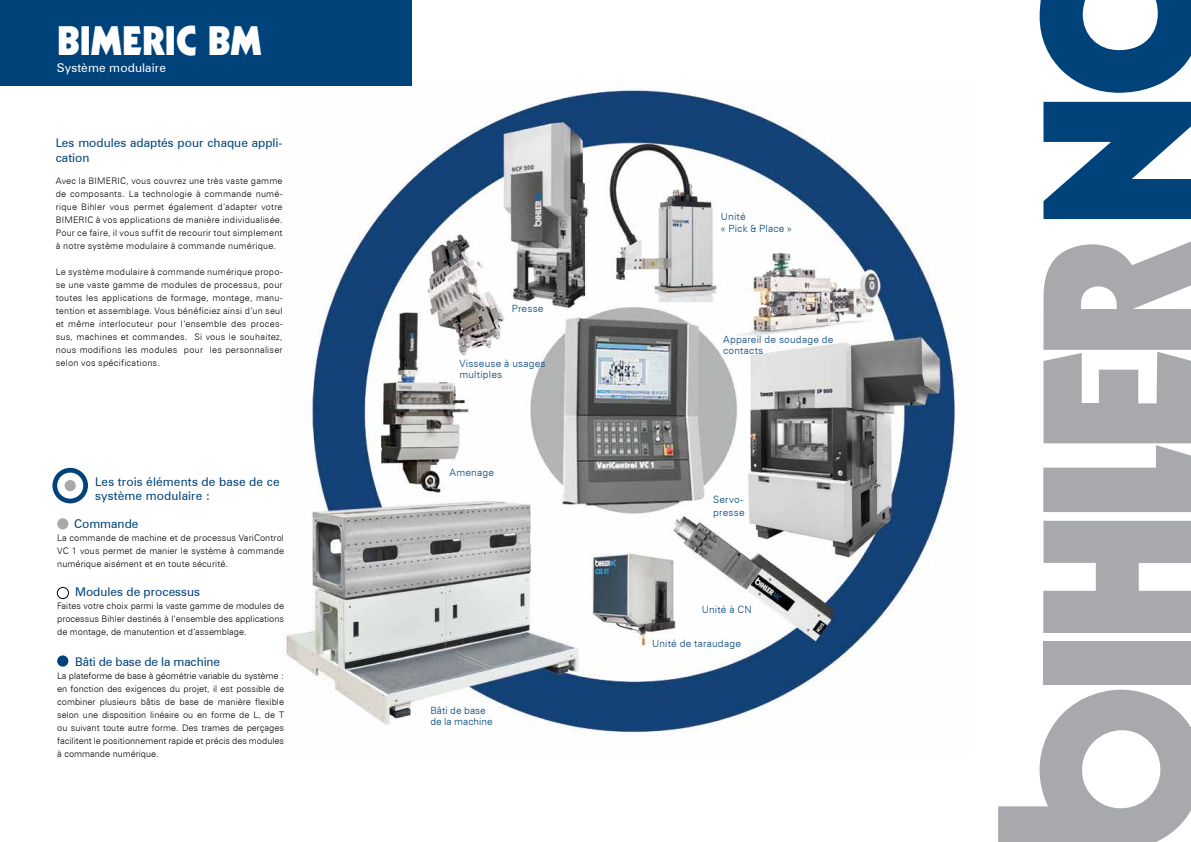
<style>
.page{position:relative;width:1191px;height:842px;background:#fff}
.page>*{position:absolute;margin:0;border:0;box-sizing:border-box;transform-origin:0 0}
.t1{font:900 40px "Kabel";color:#fff}
.t2{font:12px/15px "Zurich BT";color:#00427a}
.t3{font:12px "Zurich BT";letter-spacing:.01em;color:#fff}
.t4{font:300 10px/11px "Zurich BT";letter-spacing:.02em;color:#00427a}
.t5{font:300 10px/11px "Zurich BT";color:#00427a}
.t6{font:300 9px/13px "Zurich BT";letter-spacing:.01em;color:#000;text-align:justify}
</style>
<div class="page">
<img style="left:283px;top:81px;width:680px;height:656px">
<div style="left:0;top:0;width:411px;height:85px;background:#00427a"></div>
<div style="left:1043px;top:642px;width:148px;height:43px;background:#a7a9ac"></div>
<svg style="left:1043px;top:521px;width:148px;height:112px"></svg>
<svg style="left:998px;top:690px;width:193px;height:152px"></svg>
<svg style="left:1043px;top:241px;width:148px;height:271px"></svg>
<svg style="left:1043px;top:102px;width:148px;height:117px"></svg>
<svg style="left:1039px;top:0;width:152px;height:93px"></svg>
<div style="left:52px;top:468px;width:36px;height:35px;background:#00427a;border-radius:50%"></div>
<div style="left:57px;top:473px;width:26px;height:26px;background:#fff;border-radius:50%"></div>
<div style="left:65px;top:480px;width:11px;height:11px;background:#a7a9ac;border-radius:50%"></div>
<div style="left:57px;top:518px;width:11px;height:11px;background:#a7a9ac;border-radius:50%"></div>
<div style="left:57px;top:587px;width:12px;height:12px;border:1px solid #000;border-radius:50%"></div>
<div style="left:57px;top:655px;width:11px;height:12px;background:#00427a;border-radius:50%"></div>
<h1 class="t1" style="left:57px;top:15px;width:206px">BIMERIC BM</h1>
<h2 class="t3" style="left:57px;top:60px;width:111px">Système modulaire</h2>
<h2 class="t2" style="left:56px;top:135px;width:228px">Les modules adaptés pour chaque appli&shy;cation</h2>
<p class="t6" style="left:56px;top:174px;width:228px">Avec la BIMERIC, vous couvrez une très vaste gamme de composants. La technologie à commande numé&shy;rique Bihler vous permet également d‘adapter votre BIMERIC à vos applications de manière individualisée.<br>Pour ce faire, il vous suffit de recourir tout simplement à notre système modulaire à commande numérique.</p>
<p class="t6" style="left:56px;top:265px;width:228px">Le système modulaire à commande numérique propo&shy;se une vaste gamme de modules de processus, pour toutes les applications de formage, montage, manu&shy;tention et assemblage. Vous bénéficiez ainsi d‘un seul et même interlocuteur pour l‘ensemble des proces&shy;sus, machines et commandes. Si vous le souhaitez, nous modifions les modules pour les personnaliser selon vos spécifications.</p>
<h2 class="t2" style="left:95px;top:474px;width:186px;line-height:14px">Les trois éléments de base de ce système modulaire :</h2>
<h2 class="t2" style="left:74px;top:516px;width:66px">Commande</h2>
<p class="t6" style="left:57px;top:531px;width:228px">La commande de machine et de processus VariControl VC 1 vous permet de manier le système à commande numérique aisément et en toute sécurité.</p>
<h2 class="t2" style="left:75px;top:584px;width:126px">Modules de processus</h2>
<p class="t6" style="left:57px;top:599px;width:228px">Faites votre choix parmi la vaste gamme de modules de processus Bihler destinés à l‘ensemble des applications de montage, de manutention et d‘assemblage.</p>
<h2 class="t2" style="left:75px;top:654px;width:146px">Bâti de base de la machine</h2>
<p class="t6" style="left:57px;top:669px;width:228px">La plateforme de base à géométrie variable du système : en fonction des exigences du projet, il est possible de combiner plusieurs bâtis de base de manière flexible selon une disposition linéaire ou en forme de L, de T ou suivant toute autre forme. Des trames de perçages facilitent le positionnement rapide et précis des modules à commande numérique.</p>
<p class="t4" style="left:512px;top:302px;width:33px">Presse</p>
<p class="t4" style="left:459px;top:357px;width:88px">Visseuse à usages multiples</p>
<p class="t4" style="left:449px;top:467px;width:46px">Amenage</p>
<p class="t5" style="left:430px;top:705px;width:64px">Bâti de base de la machine</p>
<p class="t4" style="left:721px;top:210px;width:72px;line-height:12px">Unité<br>« Pick &amp; Place »</p>
<p class="t4" style="left:723px;top:334px;width:112px">Appareil de soudage de contacts</p>
<p class="t4" style="left:713px;top:493px;width:33px;line-height:13px">Servo&shy;presse</p>
<p class="t4" style="left:702px;top:604px;width:51px">Unité à CN</p>
<p class="t4" style="left:652px;top:638px;width:90px">Unité de taraudage</p>
</div>
